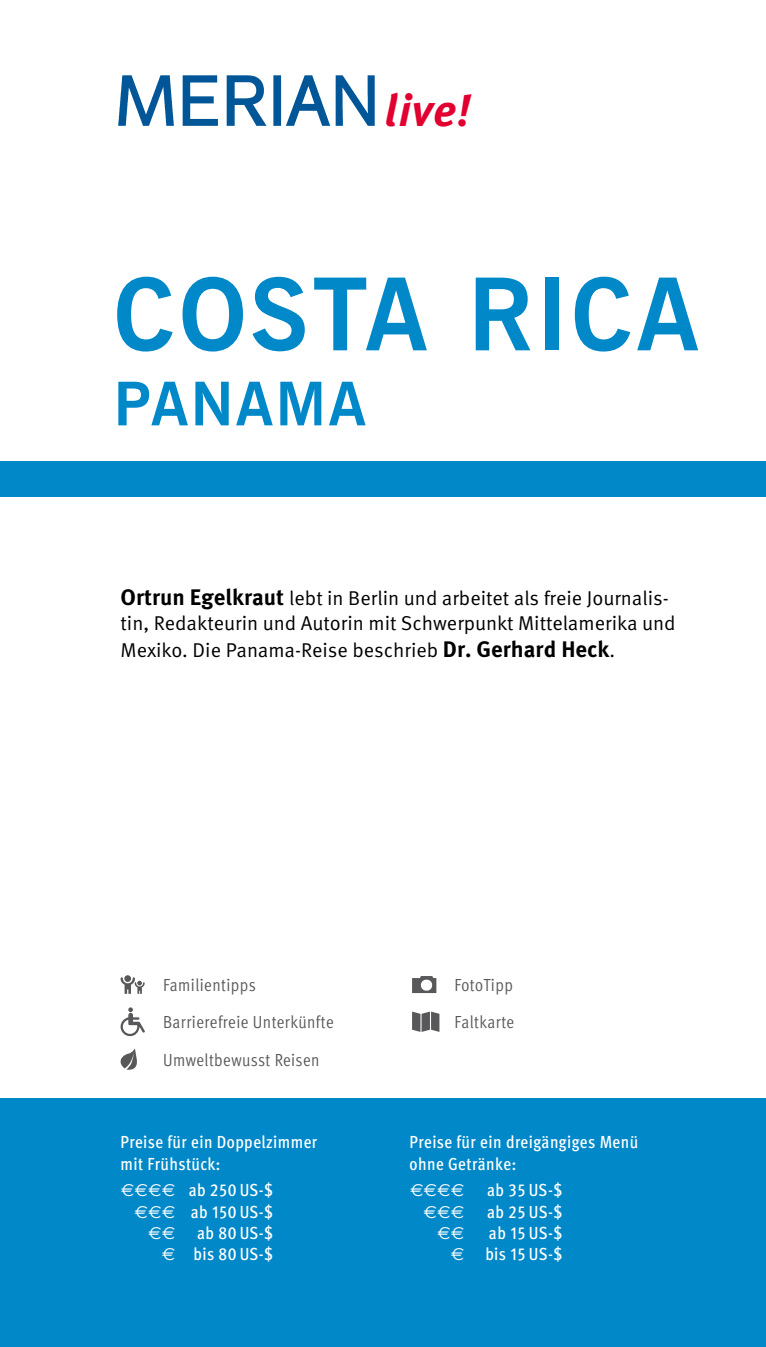
<style>
.page{position:relative;width:766px;height:1347px;background:#fff}
.page>*{position:absolute;margin:0;border:0;box-sizing:border-box;transform-origin:0 0}
.t1{font:700 100px "News Gothic BT";letter-spacing:.03em;color:#0088c9}
.t2{font:700 60px "News Gothic BT";letter-spacing:.04em;color:#0088c9}
.t3{font:italic 44.75px "Meta K Bold";color:#e20030}
.t4{font:20px/24.8px "Meta Pro Norm";color:#000}
.t5{font:500 17.5px/21.2px "Meta Cond Pro";letter-spacing:.025em;color:#fff;text-align:right}
.t6{font:17.5px/37.2px "Meta Pro Cond Norm";letter-spacing:.025em;color:#58585a}
.t7{font:17.5px "Euro Sans";color:#fff}
.s1{font-family:"Meta Pro";font-weight:700;font-size:22.5px}
.s2{font-family:"Euro Sans";font-weight:400}
</style>
<div class="page">
<div style="left:0;top:461px;width:765px;height:35px;background:#0088c9"></div>
<div style="left:0;top:1098px;width:765px;height:248px;background:#0088c9"></div>
<img style="left:119px;top:75px;width:255px;height:50px">
<svg style="left:120px;top:975px;width:25px;height:18px"></svg>
<svg style="left:120px;top:1007px;width:25px;height:29px"></svg>
<svg style="left:120px;top:1048px;width:17px;height:21px"></svg>
<svg style="left:412px;top:976px;width:24px;height:17px"></svg>
<svg style="left:412px;top:1011px;width:27px;height:21px"></svg>
<h3 class="t3" style="left:384px;top:84px;width:87px">live!</h3>
<h1 class="t1" style="left:113px;top:254px;width:586px">COSTA RICA</h1>
<h2 class="t2" style="left:113px;top:367px;width:254px">PANAMA</h2>
<p class="t4" style="left:120px;top:585px;width:556px"><span class="s1">Ortrun Egelkraut</span> lebt in Berlin und arbeitet als freie Journalis&shy;tin, Redakteurin und Autorin mit Schwerpunkt Mittelamerika und</p>
<p class="t4" style="left:120px;top:636px;width:496px">Mexiko. Die Panama-Reise beschrieb <span class="s1">Dr. Gerhard Heck</span>.</p>
<p class="t6" style="left:163px;top:965px;width:172px">Familientipps<br>Barrierefreie Unterkünfte<br>Umweltbewusst Reisen</p>
<p class="t6" style="left:454px;top:965px;width:61px">FotoTipp<br>Faltkarte</p>
<p class="t5" style="left:120px;top:1130px;width:198px;line-height:22px;text-align:left">Preise für ein Doppelzimmer mit Frühstück:</p>
<p class="t5" style="left:121px;top:1179px;width:153px"><span class="s2">€€€€</span> ab 250 US-$ <span class="s2">€€€</span> ab 150 US-$</p>
<p class="t7" style="left:148px;top:1222px;width:28px">€€</p>
<p class="t5" style="left:162px;top:1222px;width:113px">ab 80 US-$<br><span class="s2">€</span> bis 80 US-$</p>
<p class="t5" style="left:409px;top:1130px;width:230px;line-height:22px;text-align:left">Preise für ein dreigängiges Menü ohne Getränke:</p>
<p class="t7" style="left:410px;top:1180px;width:55px">€€€€</p>
<p class="t5" style="left:487px;top:1179px;width:76px">ab 35 US-$</p>
<p class="t7" style="left:424px;top:1201px;width:42px">€€€</p>
<p class="t5" style="left:487px;top:1200px;width:76px">ab 25 US-$</p>
<p class="t7" style="left:437px;top:1222px;width:28px">€€</p>
<p class="t5" style="left:451px;top:1222px;width:113px">ab 15 US-$<br><span class="s2">€</span> bis 15 US-$</p>
</div>
